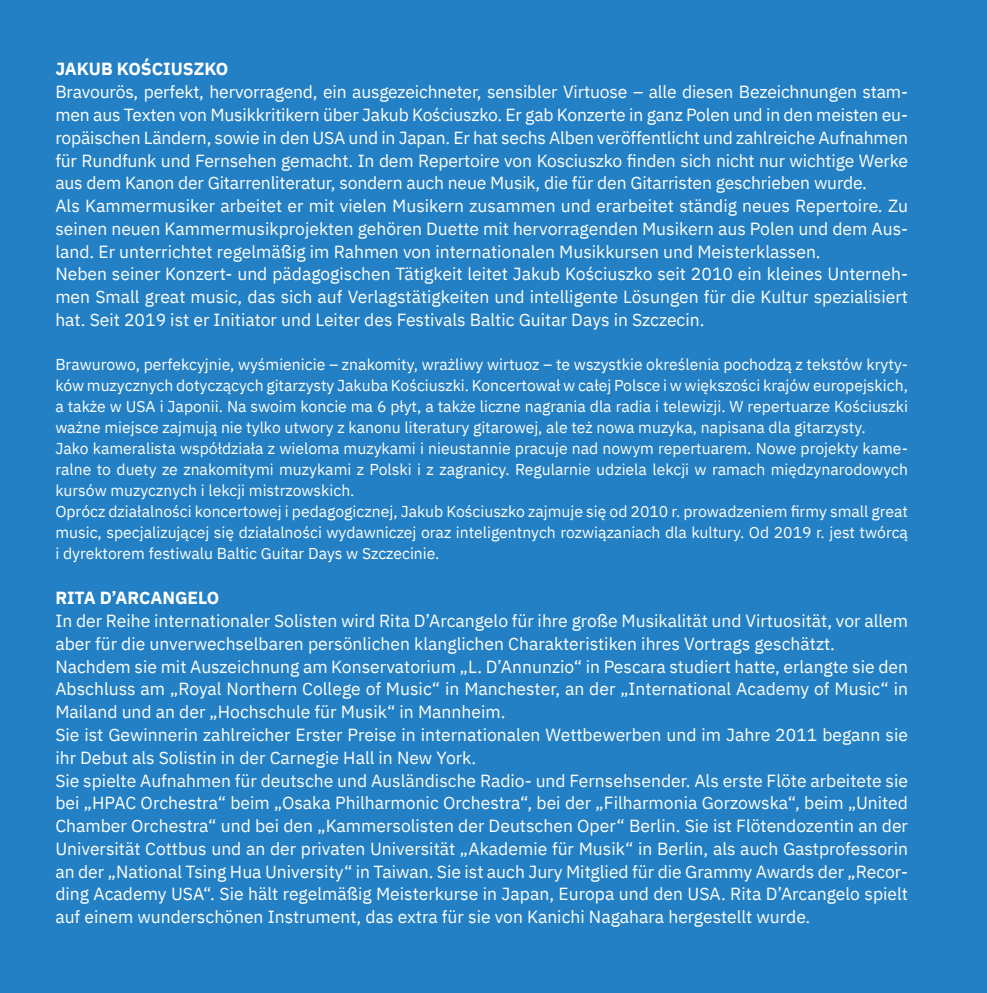
<style>
.page{position:relative;width:987px;height:993px;background:#fff}
.page>*{position:absolute;margin:0;border:0;box-sizing:border-box;transform-origin:0 0}
.t1{font:17.5px/22.8px "IBM Plex Sans";color:#fff}
.t2{font:700 17.5px "IBM Plex Sans";color:#fff}
.t3{font:15.75px/21px "IBM Plex Sans";color:#fff}
</style>
<div class="page">
<div style="left:0;top:0;width:986px;height:992px;background:#2380c4"></div>
<p class="t2" style="left:55px;top:55px;width:23px">JAKUB</p>
<p class="t2" style="left:117px;top:55px;width:113px">KOŚCIUSZKO</p>
<p class="t1" style="left:55px;top:79px;width:853px">Bravourös, perfekt, hervorragend, ein ausgezeichneter, sensibler Virtuose – alle diesen Bezeichnungen stam&shy;men aus Texten von Musikkritikern über Jakub Kościuszko. Er gab Konzerte in ganz Polen und in den meisten eu&shy;ropäischen Ländern, sowie in den USA und in Japan. Er hat sechs Alben veröffentlicht und zahlreiche Aufnahmen für Rundfunk und Fernsehen gemacht. In dem Repertoire von Kosciuszko finden sich nicht nur wichtige Werke aus dem Kanon der Gitarrenliteratur, sondern auch neue Musik, die für den Gitarristen geschrieben wurde.<br>Als Kammermusiker arbeitet er mit vielen Musikern zusammen und erarbeitet ständig neues Repertoire. Zu seinen neuen Kammermusikprojekten gehören Duette mit hervorragenden Musikern aus Polen und dem Aus&shy;land. Er unterrichtet regelmäßig im Rahmen von internationalen Musikkursen und Meisterklassen.<br>Neben seiner Konzert- und pädagogischen Tätigkeit leitet Jakub Kościuszko seit 2010 ein kleines Unterneh&shy;men Small great music, das sich auf Verlagstätigkeiten und intelligente Lösungen für die Kultur spezialisiert hat. Seit 2019 ist er Initiator und Leiter des Festivals Baltic Guitar Days in Szczecin.</p>
<p class="t3" style="left:55px;top:352px;width:853px">Brawurowo, perfekcyjnie, wyśmienicie – znakomity, wrażliwy wirtuoz – te wszystkie określenia pochodzą z tekstów kryty&shy;ków muzycznych dotyczących gitarzysty Jakuba Kościuszki. Koncertował w całej Polsce i w większości krajów europejskich, a także w USA i Japonii. Na swoim koncie ma 6 płyt, a także liczne nagrania dla radia i telewizji. W repertuarze Kościuszki ważne miejsce zajmują nie tylko utwory z kanonu literatury gitarowej, ale też nowa muzyka, napisana dla gitarzysty.<br>Jako kameralista współdziała z wieloma muzykami i nieustannie pracuje nad nowym repertuarem. Nowe projekty kame&shy;ralne to duety ze znakomitymi muzykami z Polski i z zagranicy. Regularnie udziela lekcji w ramach międzynarodowych kursów muzycznych i lekcji mistrzowskich.<br>Oprócz działalności koncertowej i pedagogicznej, Jakub Kościuszko zajmuje się od 2010 r. prowadzeniem firmy small great music, specjalizującej się działalności wydawniczej oraz inteligentnych rozwiązaniach dla kultury. Od 2019 r. jest twórcą i dyrektorem festiwalu Baltic Guitar Days w Szczecinie.</p>
<p class="t2" style="left:55px;top:584px;width:165px">RITA D’ARCANGELO</p>
<p class="t1" style="left:55px;top:608px;width:853px">In der Reihe internationaler Solisten wird Rita D’Arcangelo für ihre große Musikalität und Virtuosität, vor allem aber für die unverwechselbaren persönlichen klanglichen Charakteristiken ihres Vortrags geschätzt.<br>Nachdem sie mit Auszeichnung am Konservatorium „L. D’Annunzio“ in Pescara studiert hatte, erlangte sie den Abschluss am „Royal Northern College of Music“ in Manchester, an der „International Academy of Music“ in Mailand und an der „Hochschule für Musik“ in Mannheim.<br>Sie ist Gewinnerin zahlreicher Erster Preise in internationalen Wettbewerben und im Jahre 2011 begann sie ihr Debut als Solistin in der Carnegie Hall in New York.<br>Sie spielte Aufnahmen für deutsche und Ausländische Radio- und Fernsehsender. Als erste Flöte arbeitete sie bei „HPAC Orchestra“ beim „Osaka Philharmonic Orchestra“, bei der „Filharmonia Gorzowska“, beim „United Chamber Orchestra“ und bei den „Kammersolisten der Deutschen Oper“ Berlin. Sie ist Flötendozentin an der Universität Cottbus und an der privaten Universität „Akademie für Musik“ in Berlin, als auch Gastprofessorin an der „National Tsing Hua University“ in Taiwan. Sie ist auch Jury Mitglied für die Grammy Awards der „Recor&shy;ding Academy USA“. Sie hält regelmäßig Meisterkurse in Japan, Europa und den USA. Rita D’Arcangelo spielt auf einem wunderschönen Instrument, das extra für sie von Kanichi Nagahara hergestellt wurde.</p>
</div>
